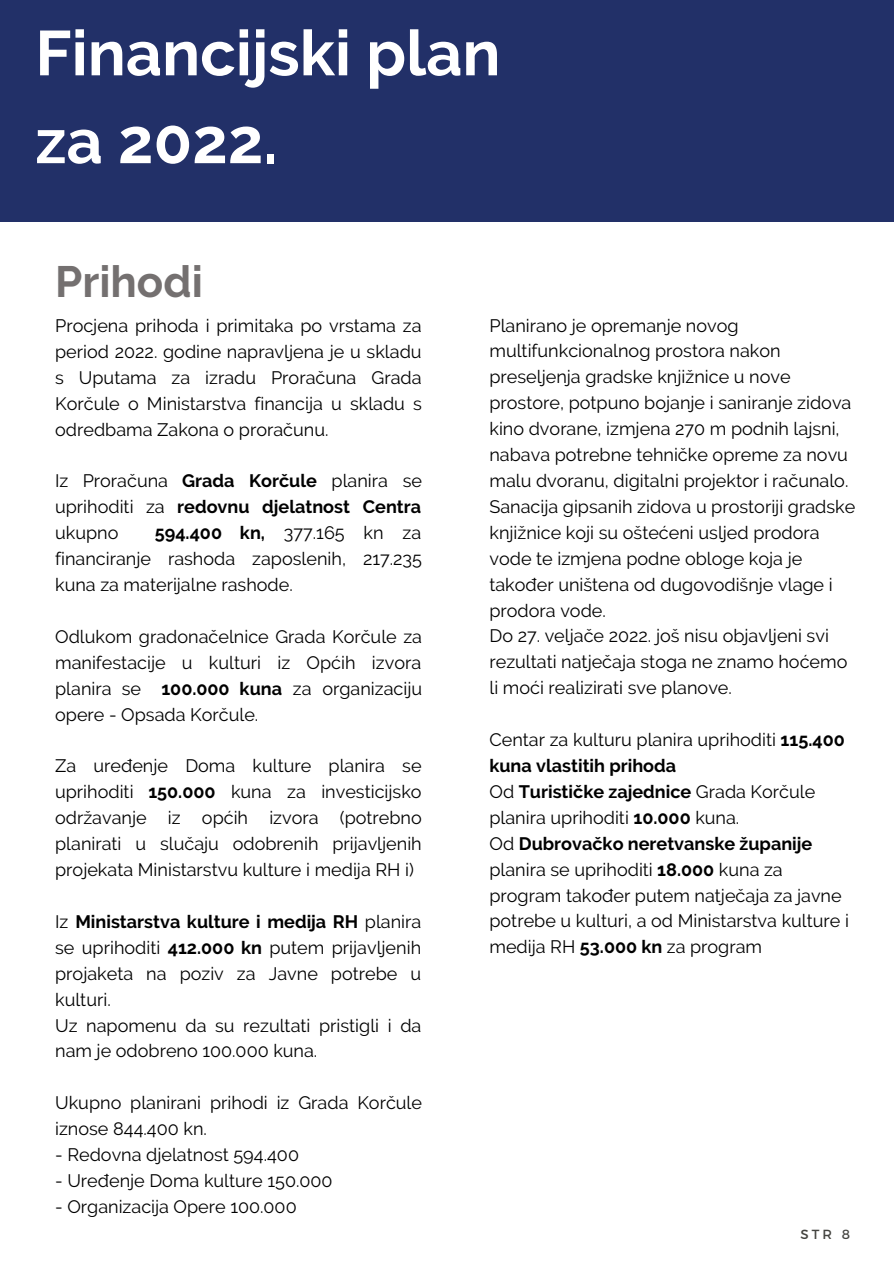
<style>
.page{position:relative;width:894px;height:1264px;background:#fff}
.page>*{position:absolute;margin:0;border:0;box-sizing:border-box;transform-origin:0 0}
.t1{font:700 63px/87.8px "Raleway";color:#fff}
.t2{font:700 43.65px "Raleway";color:#747070}
.t3{font:18px/26px "Raleway";color:#000}
.t4{font:13.2px "Montserrat";color:#444440}
.s1{font-weight:700}
</style>
<div class="page">
<div style="left:0;top:0;width:893px;height:221px;background:#223068"></div>
<p class="t1" style="left:35px;top:9px;width:466px">Financijski plan za 2022.</p>
<p class="t2" style="left:55px;top:256px;width:149px">Prihodi</p>
<p class="t3" style="left:55px;top:312px;width:368px;text-align:justify">Procjena prihoda i primitaka po vrstama za period 2022. godine napravljena je u skladu s Uputama za izradu Proračuna Grada Korčule o Ministarstva financija u skladu s odredbama Zakona o proračunu.</p>
<p class="t3" style="left:55px;top:468px;width:368px;text-align:justify">Iz Proračuna <span class="s1">Grada Korčule</span> planira se uprihoditi za <span class="s1">redovnu djelatnost Centra </span>ukupno</p>
<p class="t3" style="left:55px;top:520px;width:368px;text-align:justify;text-indent:99px"><span class="s1">594.400 kn,</span> 377.165 kn za financiranje rashoda zaposlenih, 217.235 kuna za materijalne rashode.</p>
<p class="t3" style="left:55px;top:623px;width:368px;text-align:justify">Odlukom gradonačelnice Grada Korčule za manifestacije u kulturi iz Općih izvora planira se <span class="s1">100.000 kuna</span> za organizaciju opere - Opsada Korčule.</p>
<p class="t3" style="left:55px;top:753px;width:368px;text-align:justify">Za uređenje Doma kulture planira se uprihoditi <span class="s1">150.000</span> kuna za investicijsko održavanje iz općih izvora (potrebno planirati u slučaju odobrenih prijavljenih projekata Ministarstvu kulture i medija RH i)</p>
<p class="t3" style="left:55px;top:908px;width:367px;text-align:justify">Iz <span class="s1">Ministarstva kulture i medija RH</span> planira se uprihoditi <span class="s1">412.000 kn</span> putem prijavljenih projaketa na poziv za Javne potrebe u kulturi.</p>
<p class="t3" style="left:55px;top:1012px;width:367px">Uz napomenu da su rezultati pristigli i da nam je odobreno 100.000 kuna.</p>
<p class="t3" style="left:55px;top:1089px;width:368px">Ukupno planirani prihodi iz Grada Korčule iznose 844.400 kn.</p>
<p class="t3" style="left:55px;top:1141px;width:245px">- Redovna djelatnost 594.400</p>
<p class="t3" style="left:55px;top:1167px;width:279px">- Uređenje Doma kulture 150.000</p>
<p class="t3" style="left:55px;top:1193px;width:243px">- Organizacija Opere 100.000</p>
<p class="t3" style="left:489px;top:312px;width:367px">Planirano je opremanje novog multifunkcionalnog prostora nakon preseljenja gradske knjižnice u nove prostore, potpuno bojanje i saniranje zidova kino dvorane, izmjena 270 m podnih lajsni, nabava potrebne tehničke opreme za novu malu dvoranu, digitalni projektor i računalo.<br>Sanacija gipsanih zidova u prostoriji gradske knjižnice koji su oštećeni usljed prodora vode te izmjena podne obloge koja je također uništena od dugovodišnje vlage i prodora vode.</p>
<p class="t3" style="left:489px;top:623px;width:359px">Do 27. veljače 2022. još nisu objavljeni svi rezultati natječaja stoga ne znamo hoćemo li moći realizirati sve planove.</p>
<p class="t3" style="left:489px;top:726px;width:357px">Centar za kulturu planira uprihoditi <span class="s1">115.400 kuna vlastitih prihoda</span></p>
<p class="t3" style="left:489px;top:778px;width:327px">Od <span class="s1">Turističke zajednice</span> Grada Korčule planira uprihoditi <span class="s1">10.000</span> kuna.</p>
<p class="t3" style="left:489px;top:830px;width:361px">Od <span class="s1">Dubrovačko neretvanske županije </span>planira se uprihoditi <span class="s1">18.000</span> kuna za program također putem natječaja za javne potrebe u kulturi, a od Ministarstva kulture i medija RH <span class="s1">53.000 kn</span> za program</p>
<p class="t4" style="left:800px;top:1225px;width:51px">STR 8</p>
</div>
